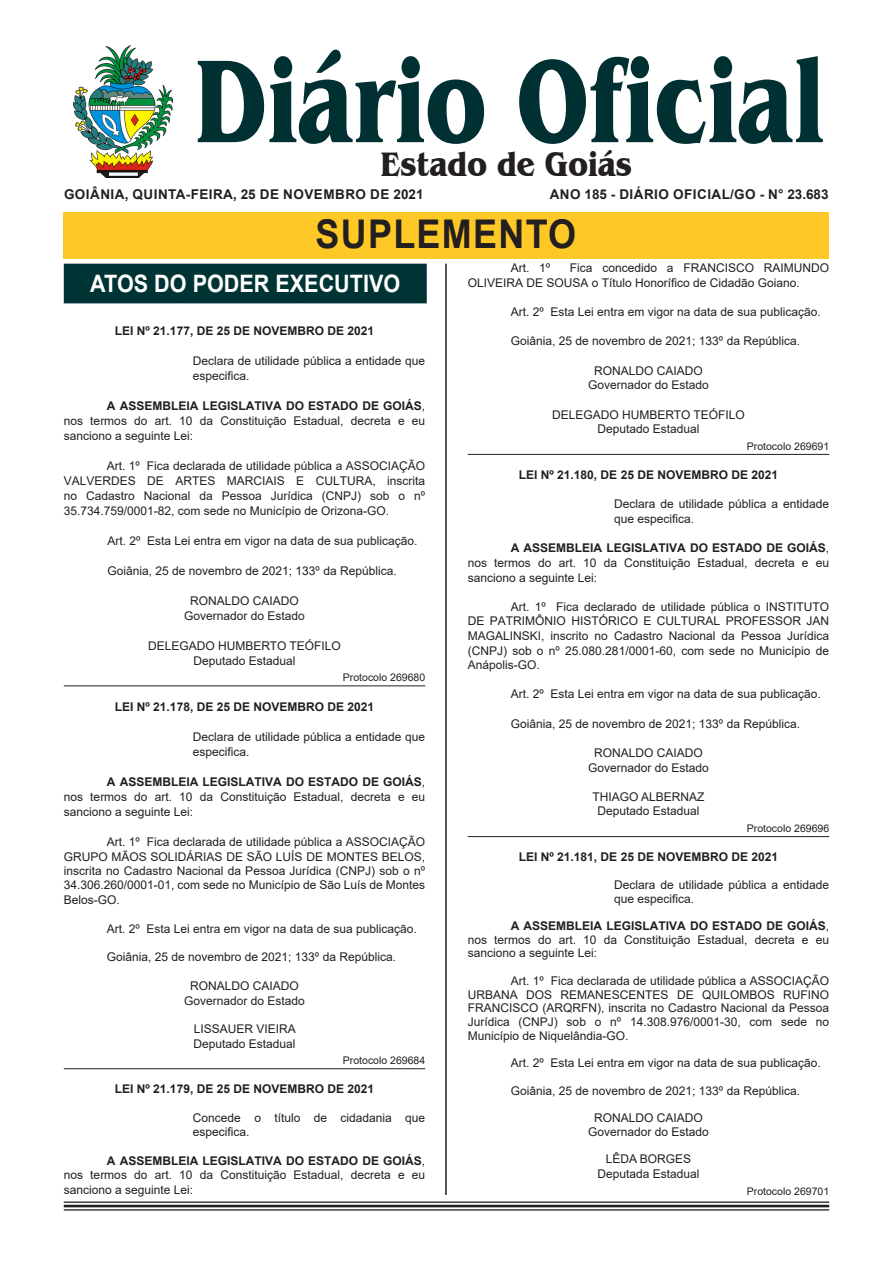
<style>
.page{position:relative;width:893px;height:1263px;background:#fff}
.page>*{position:absolute;margin:0;border:0;box-sizing:border-box;transform-origin:0 0}
.t1{font:700 121.8px "Benguiat IT Cby BT";color:#003031;scale:.76 1}
.t2{font:700 39.6px "Arial";letter-spacing:.035em;color:#231f20;scale:.91 1}
.t3{font:700 34.8px "Benguiat IT Cby BT";color:#231f20;scale:.86 1}
.EstiloCorpo_101{font:700 24px "Arial";color:#fff;scale:.9 1}
.t4{font:700 13.5px "Arial";letter-spacing:.035em;color:#231f20}
.t5{font:12px/14.5px "Arial";color:#231f20;text-align:justify}
.t6{font:700 12px "Arial";color:#231f20}
.protocolo{font:10.5px "Arial";color:#231f20}
.protocolo_semfio{font:10.5px "Arial";color:#231f20}
.s1{font-weight:700}
</style>
<div class="page">
<hr style="left:445px;top:264px;width:2px;height:931px;background:#231f20">
<hr style="left:64px;top:1201px;width:765px;height:2px;background:#231f20">
<hr style="left:64px;top:1205px;width:765px;height:2px;background:#231f20">
<hr style="left:64px;top:1209px;width:765px;height:1px;background:#231f20">
<div style="left:63px;top:212px;width:766px;height:46px;background:#fec927"></div>
<img style="left:74px;top:45px;width:99px;height:133px">
<hr style="left:64px;top:685px;width:361px;height:1px;background:#231f20">
<hr style="left:64px;top:1068px;width:361px;height:1px;background:#231f20">
<div style="left:65px;top:264px;width:361px;height:39px;background:#033"></div>
<hr style="left:64px;top:265px;width:1px;height:37px;background:#033">
<hr style="left:425px;top:265px;width:2px;height:37px;background:#033">
<hr style="left:64px;top:264px;width:120px;height:1px;background:#033">
<hr style="left:64px;top:302px;width:120px;height:1px;background:#033">
<hr style="left:468px;top:454px;width:361px;height:1px;background:#231f20">
<hr style="left:468px;top:836px;width:361px;height:1px;background:#231f20">
<h1 class="t1" style="left:193px;top:25px;width:832px">Diário Oficial</h1>
<h3 class="t3" style="left:380px;top:143px;width:294px">Estado de Goiás</h3>
<p class="t4" style="left:64px;top:185px;width:361px">GOIÂNIA, QUINTA-FEIRA, 25 DE NOVEMBRO DE 2021</p>
<p class="t4" style="left:550px;top:185px;width:280px">ANO 185 - DIÁRIO OFICIAL/GO - N° 23.683</p>
<h2 class="t2" style="left:316px;top:206px;width:288px">SUPLEMENTO</h2>
<p class="EstiloCorpo_101" style="left:90px;top:267px;width:346px">ATOS DO PODER EXECUTIVO</p>
<p class="t6" style="left:115px;top:322px;width:261px">LEI Nº 21.177, DE 25 DE NOVEMBRO DE 2021</p>
<p class="t5" style="left:193px;top:353px;width:234px;line-height:15px">Declara de utilidade pública a entidade que especifica.</p>
<p class="t5" style="left:64px;top:398px;width:363px;line-height:15px;text-indent:43px"><span class="s1">A ASSEMBLEIA LEGISLATIVA DO ESTADO DE GOIÁS</span>, nos termos do art. 10 da Constituição Estadual, decreta e eu sanciono a seguinte Lei:</p>
<p class="t5" style="left:64px;top:458px;width:363px;line-height:15px;text-indent:43px">Art. 1º Fica declarada de utilidade pública a ASSOCIAÇÃO VALVERDES DE ARTES MARCIAIS E CULTURA, inscrita no Cadastro Nacional da Pessoa Jurídica (CNPJ) sob o nº 35.734.759/0001-82, com sede no Município de Orizona-GO.</p>
<p class="t5" style="left:108px;top:533px;width:311px">Art. 2º Esta Lei entra em vigor na data de sua publicação.</p>
<p class="t5" style="left:108px;top:563px;width:291px">Goiânia, 25 de novembro de 2021; 133º da República.</p>
<p class="t5" style="left:190px;top:593px;width:110px">RONALDO CAIADO</p>
<p class="t5" style="left:184px;top:608px;width:122px">Governador do Estado</p>
<p class="t5" style="left:148px;top:638px;width:194px">DELEGADO HUMBERTO TEÓFILO</p>
<p class="t5" style="left:193px;top:653px;width:104px">Deputado Estadual</p>
<p class="protocolo" style="left:343px;top:670px;width:84px">Protocolo 269680</p>
<p class="t6" style="left:115px;top:698px;width:261px">LEI Nº 21.178, DE 25 DE NOVEMBRO DE 2021</p>
<p class="t5" style="left:193px;top:729px;width:234px;line-height:15px">Declara de utilidade pública a entidade que especifica.</p>
<p class="t5" style="left:64px;top:774px;width:363px;line-height:15px;text-indent:43px"><span class="s1">A ASSEMBLEIA LEGISLATIVA DO ESTADO DE GOIÁS</span>, nos termos do art. 10 da Constituição Estadual, decreta e eu sanciono a seguinte Lei:</p>
<p class="t5" style="left:64px;top:834px;width:363px;text-indent:43px">Art. 1º Fica declarada de utilidade pública a ASSOCIAÇÃO GRUPO MÃOS SOLIDÁRIAS DE SÃO LUÍS DE MONTES BELOS, inscrita no Cadastro Nacional da Pessoa Jurídica (CNPJ) sob o nº 34.306.260/0001-01, com sede no Município de São Luís de Montes Belos-GO.</p>
<p class="t5" style="left:107px;top:921px;width:311px">Art. 2º Esta Lei entra em vigor na data de sua publicação.</p>
<p class="t5" style="left:107px;top:950px;width:291px">Goiânia, 25 de novembro de 2021; 133º da República.</p>
<p class="t5" style="left:190px;top:979px;width:110px">RONALDO CAIADO</p>
<p class="t5" style="left:184px;top:993px;width:122px">Governador do Estado</p>
<p class="t5" style="left:194px;top:1022px;width:104px">LISSAUER VIEIRA</p>
<p class="t5" style="left:193px;top:1036px;width:104px">Deputado Estadual</p>
<p class="protocolo" style="left:343px;top:1053px;width:84px">Protocolo 269684</p>
<p class="t6" style="left:115px;top:1080px;width:261px">LEI Nº 21.179, DE 25 DE NOVEMBRO DE 2021</p>
<p class="t5" style="left:193px;top:1110px;width:234px">Concede o título de cidadania que especifica.</p>
<p class="t5" style="left:64px;top:1153px;width:363px;text-indent:43px"><span class="s1">A ASSEMBLEIA LEGISLATIVA DO ESTADO DE GOIÁS</span>, nos termos do art. 10 da Constituição Estadual, decreta e eu sanciono a seguinte Lei:</p>
<p class="t5" style="left:468px;top:261px;width:363px;text-indent:102px">Fica concedido a FRANCISCO RAIMUNDO<br>OLIVEIRA DE SOUSA o Título Honorífico de Cidadão Goiano.</p>
<p class="t5" style="left:511px;top:305px;width:311px">Art. 2º Esta Lei entra em vigor na data de sua publicação.</p>
<p class="t5" style="left:511px;top:334px;width:291px">Goiânia, 25 de novembro de 2021; 133º da República.</p>
<p class="t5" style="left:594px;top:363px;width:110px">RONALDO CAIADO</p>
<p class="t5" style="left:588px;top:378px;width:122px">Governador do Estado</p>
<p class="t5" style="left:552px;top:407px;width:194px">DELEGADO HUMBERTO TEÓFILO</p>
<p class="t5" style="left:597px;top:422px;width:104px">Deputado Estadual</p>
<p class="protocolo" style="left:747px;top:439px;width:84px">Protocolo 269691</p>
<p class="t6" style="left:519px;top:466px;width:261px">LEI Nº 21.180, DE 25 DE NOVEMBRO DE 2021</p>
<p class="t5" style="left:614px;top:497px;width:217px">Declara de utilidade pública a entidade que especifica.</p>
<p class="t5" style="left:468px;top:541px;width:363px;text-indent:43px"><span class="s1">A ASSEMBLEIA LEGISLATIVA DO ESTADO DE GOIÁS</span>, nos termos do art. 10 da Constituição Estadual, decreta e eu sanciono a seguinte Lei:</p>
<p class="t5" style="left:468px;top:599px;width:363px;text-indent:43px">Art. 1º Fica declarado de utilidade pública o INSTITUTO DE PATRIMÔNIO HISTÓRICO E CULTURAL PROFESSOR JAN MAGALINSKI, inscrito no Cadastro Nacional da Pessoa Jurídica (CNPJ) sob o nº 25.080.281/0001-60, com sede no Município de Anápolis-GO.</p>
<p class="t5" style="left:511px;top:687px;width:311px">Art. 2º Esta Lei entra em vigor na data de sua publicação.</p>
<p class="t5" style="left:511px;top:716px;width:291px">Goiânia, 25 de novembro de 2021; 133º da República.</p>
<p class="t5" style="left:594px;top:745px;width:110px">RONALDO CAIADO</p>
<p class="t5" style="left:588px;top:760px;width:122px">Governador do Estado</p>
<p class="t5" style="left:592px;top:789px;width:114px">THIAGO ALBERNAZ</p>
<p class="t5" style="left:597px;top:804px;width:104px">Deputado Estadual</p>
<p class="protocolo" style="left:747px;top:821px;width:84px">Protocolo 269696</p>
<p class="t6" style="left:519px;top:849px;width:261px">LEI Nº 21.181, DE 25 DE NOVEMBRO DE 2021</p>
<p class="t5" style="left:614px;top:878px;width:217px;line-height:13.6px">Declara de utilidade pública a entidade que especifica.</p>
<p class="t5" style="left:468px;top:919px;width:363px;line-height:13.6px;text-indent:43px"><span class="s1">A ASSEMBLEIA LEGISLATIVA DO ESTADO DE GOIÁS</span>, nos termos do art. 10 da Constituição Estadual, decreta e eu sanciono a seguinte Lei:</p>
<p class="t5" style="left:468px;top:974px;width:363px;line-height:13.6px;text-indent:43px">Art. 1º Fica declarada de utilidade pública a ASSOCIAÇÃO URBANA DOS REMANESCENTES DE QUILOMBOS RUFINO FRANCISCO (ARQRFN), inscrita no Cadastro Nacional da Pessoa Jurídica (CNPJ) sob o nº 14.308.976/0001-30, com sede no Município de Niquelândia-GO.</p>
<p class="t5" style="left:511px;top:1055px;width:311px">Art. 2º Esta Lei entra em vigor na data de sua publicação.</p>
<p class="t5" style="left:511px;top:1083px;width:291px">Goiânia, 25 de novembro de 2021; 133º da República.</p>
<p class="t5" style="left:594px;top:1110px;width:110px">RONALDO CAIADO</p>
<p class="t5" style="left:588px;top:1124px;width:122px">Governador do Estado</p>
<p class="t5" style="left:606px;top:1151px;width:87px">LÊDA BORGES</p>
<p class="t5" style="left:597px;top:1167px;width:104px">Deputada Estadual</p>
<p class="protocolo_semfio" style="left:747px;top:1184px;width:84px">Protocolo 269701</p>
<p class="t5" style="left:511px;top:261px;width:41px">Art. 1º</p>
</div>
